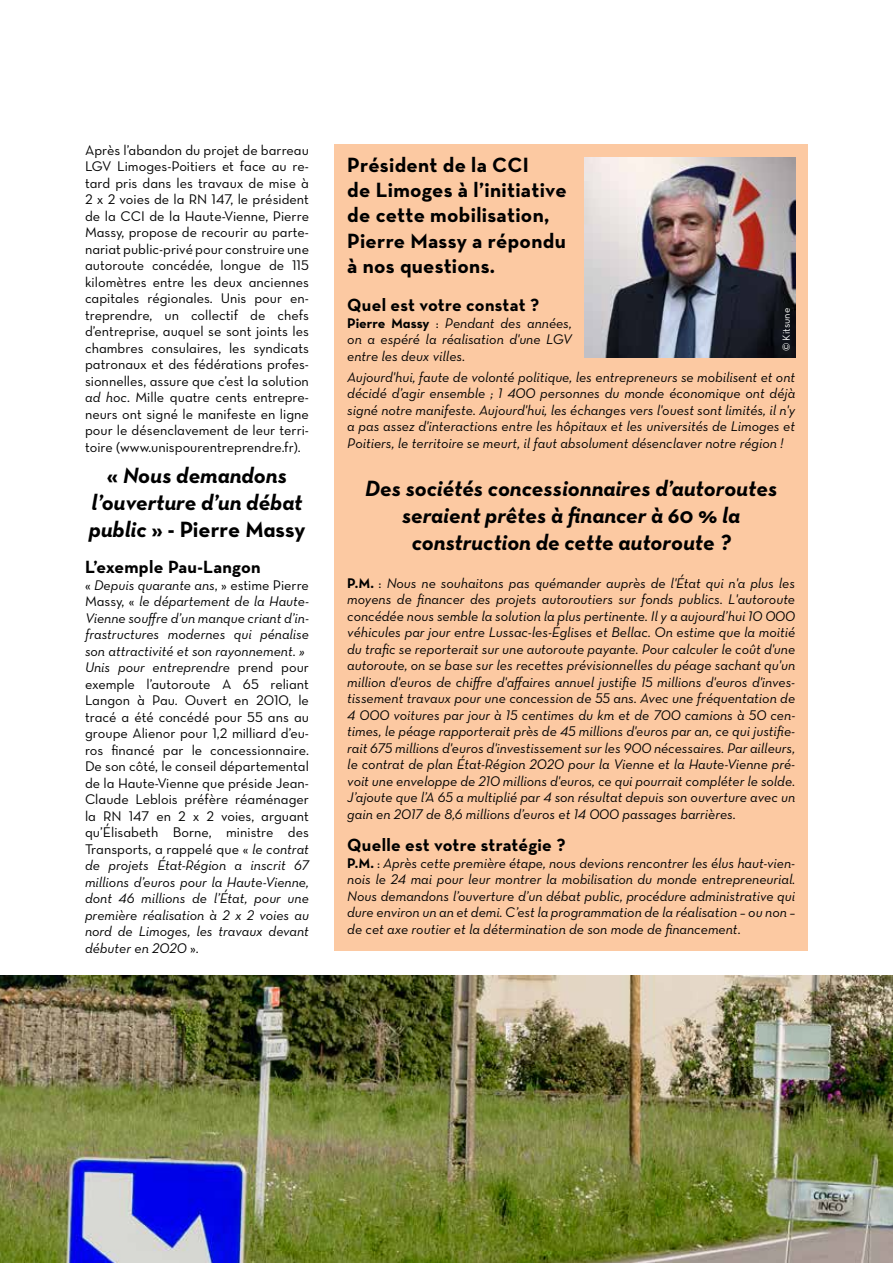
<style>
.page{position:relative;width:893px;height:1263px;background:#fff}
.page>*{position:absolute;margin:0;border:0;box-sizing:border-box;transform-origin:0 0}
.t1{font:italic 700 22.5px/27px "Neutra Text";color:#000;text-align:center}
.t2{font:22.5px "Neutra Text Bold Alt";color:#000}
.t3{font:700 21px/25.2px "Neutra Text";letter-spacing:.015em;color:#000}
.t4{font:700 18px "Neutra Text";letter-spacing:.015em;color:#000}
.t5{font:14.25px/16.5px "Neutra Text Book Italic Alt";color:#000;text-align:justify}
.t6{font:14.25px/16.5px "Neutra Text Book Alt";color:#000;text-align:justify}
.t7{font:10.5px "Neutra Text Book Alt";color:#fff}
.s1{font-family:"Neutra Text Book Italic Alt"}
.s2{font-style:normal}
.s3{font-family:"Neutra Text";font-weight:700;font-style:italic}
.s4{font-family:"Neutra Text";font-weight:700}
.s5{font-family:"Neutra Text Book Alt"}
.s6{font-family:"Neutra Text Bold Alt"}
</style>
<div class="page">
<div style="left:334px;top:145px;width:474px;height:806px;background:#fcc9a2"></div>
<img style="left:585px;top:157px;width:211px;height:200px">
<img style="left:0;top:976px;width:893px;height:287px">
<p class="t6" style="left:85px;top:141px;width:225px">Après l’abandon du projet de barreau LGV Limoges-Poitiers et face au re&shy;tard pris dans les travaux de mise à 2 x 2 voies de la RN 147, le président de la CCI de la Haute-Vienne, Pierre Massy, propose de recourir au parte&shy;nariat public-privé pour construire une autoroute concédée, longue de 115 kilomètres entre les deux anciennes capitales régionales. Unis pour en&shy;treprendre, un collectif de chefs d’entreprise, auquel se sont joints les chambres consulaires, les syndicats patronaux et des fédérations profes&shy;sionnelles, assure que c’est la solution <span class="s1">ad hoc</span>. Mille quatre cents entrepre&shy;neurs ont signé le manifeste en ligne pour le désenclavement de leur terri&shy;toire (www.unispourentreprendre.fr).</p>
<h1 class="t1" style="left:92px;top:461px;width:212px"><span class="s2">«</span> Nous demandons l’ouverture d’un débat</h1>
<h1 class="t2" style="left:89px;top:515px;width:218px"><span class="s3">public</span> <span class="s4">» -</span> Pierre Massy</h1>
<p class="t4" style="left:85px;top:556px;width:177px">L’exemple Pau-Langon</p>
<p class="t5" style="left:85px;top:576px;width:225px;text-align:left"><span class="s5">«</span> Depuis quarante ans<span class="s5">, » estime Pierre Massy, «</span> le département de la Haute-Vienne souffre d’un manque criant d’in&shy;frastructures modernes qui pénalise son attractivité et son rayonnement. » Unis pour entreprendre <span class="s5">prend pour</span></p>
<p class="t6" style="left:85px;top:675px;width:225px">exemple l’autoroute A 65 reliant Langon à Pau. Ouvert en 2010, le tracé a été concédé pour 55 ans au groupe Alienor pour 1,2 milliard d’eu&shy;ros financé par le concessionnaire.<br>De son côté, le conseil départemental de la Haute-Vienne que préside Jean-Claude Leblois préfère réaménager la RN 147 en 2 x 2 voies, arguant qu’Élisabeth Borne, ministre des Transports, a rappelé que « <span class="s1">le contrat</span></p>
<p class="t5" style="left:85px;top:857px;width:225px">de projets État-Région a inscrit 67 millions d’euros pour la Haute-Vienne, dont 46 millions de l’État, pour une première réalisation à 2 x 2 voies au nord de Limoges, les travaux devant débuter en 2020 <span class="s5">».</span></p>
<h2 class="t3" style="left:347px;top:152px;width:221px">Président de la CCI<br>de Limoges à l’initiative de cette mobilisation,<br>Pierre Massy a répondu à nos questions.</h2>
<p class="t4" style="left:347px;top:294px;width:194px">Quel est votre constat ?</p>
<p class="t5" style="left:347px;top:315px;width:226px"><span class="s6">Pierre Massy</span> <span class="s5">:</span> Pendant des années, on a espéré la réalisation d'une LGV entre les deux villes.</p>
<p class="t5" style="left:347px;top:368px;width:449px">Aujourd'hui, faute de volonté politique, les entrepreneurs se mobilisent et ont décidé d’agir ensemble ; 1 400 personnes du monde économique ont déjà signé notre manifeste. Aujourd'hui, les échanges vers l'ouest sont limités, il n'y a pas assez d'interactions entre les hôpitaux et les universités de Limoges et Poitiers, le territoire se meurt, il faut absolument désenclaver notre région !</p>
<h1 class="t1" style="left:365px;top:474px;width:414px">Des sociétés concessionnaires d’autoroutes seraient prêtes à financer à 60 % la construction de cette autoroute ?</h1>
<p class="t5" style="left:347px;top:574px;width:449px"><span class="s6">P.M.</span> <span class="s5">:</span> Nous ne souhaitons pas quémander auprès de l'État qui n'a plus les moyens de financer des projets autoroutiers sur fonds publics. L'autoroute concédée nous semble la solution la plus pertinente. Il y a aujourd’hui 10 000 véhicules par jour entre Lussac-les-Églises et Bellac. On estime que la moitié du trafic se reporterait sur une autoroute payante. Pour calculer le coût d'une autoroute, on se base sur les recettes prévisionnelles du péage sachant qu'un million d'euros de chiffre d'affaires annuel justifie 15 millions d'euros d'inves&shy;tissement travaux pour une concession de 55 ans. Avec une fréquentation de 4 000 voitures par jour à 15 centimes du km et de 700 camions à 50 cen&shy;times, le péage rapporterait près de 45 millions d'euros par an, ce qui justifie&shy;rait 675 millions d'euros d'investissement sur les 900 nécessaires. Par ailleurs, le contrat de plan État-Région 2020 pour la Vienne et la Haute-Vienne pré&shy;voit une enveloppe de 210 millions d'euros, ce qui pourrait compléter le solde.<br>J’ajoute que l’A 65 a multiplié par 4 son résultat depuis son ouverture avec un gain en 2017 de 8,6 millions d’euros et 14 000 passages barrières.</p>
<p class="t4" style="left:347px;top:834px;width:220px">Quelle est votre stratégie ?</p>
<p class="t5" style="left:347px;top:854px;width:449px"><span class="s6">P.M.</span> <span class="s5">:</span> Après cette première étape, nous devions rencontrer les élus haut-vien&shy;nois le 24 mai pour leur montrer la mobilisation du monde entrepreneurial.<br>Nous demandons l’ouverture d’un débat public, procédure administrative qui dure environ un an et demi. C’est la programmation de la réalisation – ou non – de cet axe routier et la détermination de son mode de financement.</p>
<p class="t7" style="left:780px;top:351px;width:45px;rotate:-90deg">© Kitsune</p>
</div>
